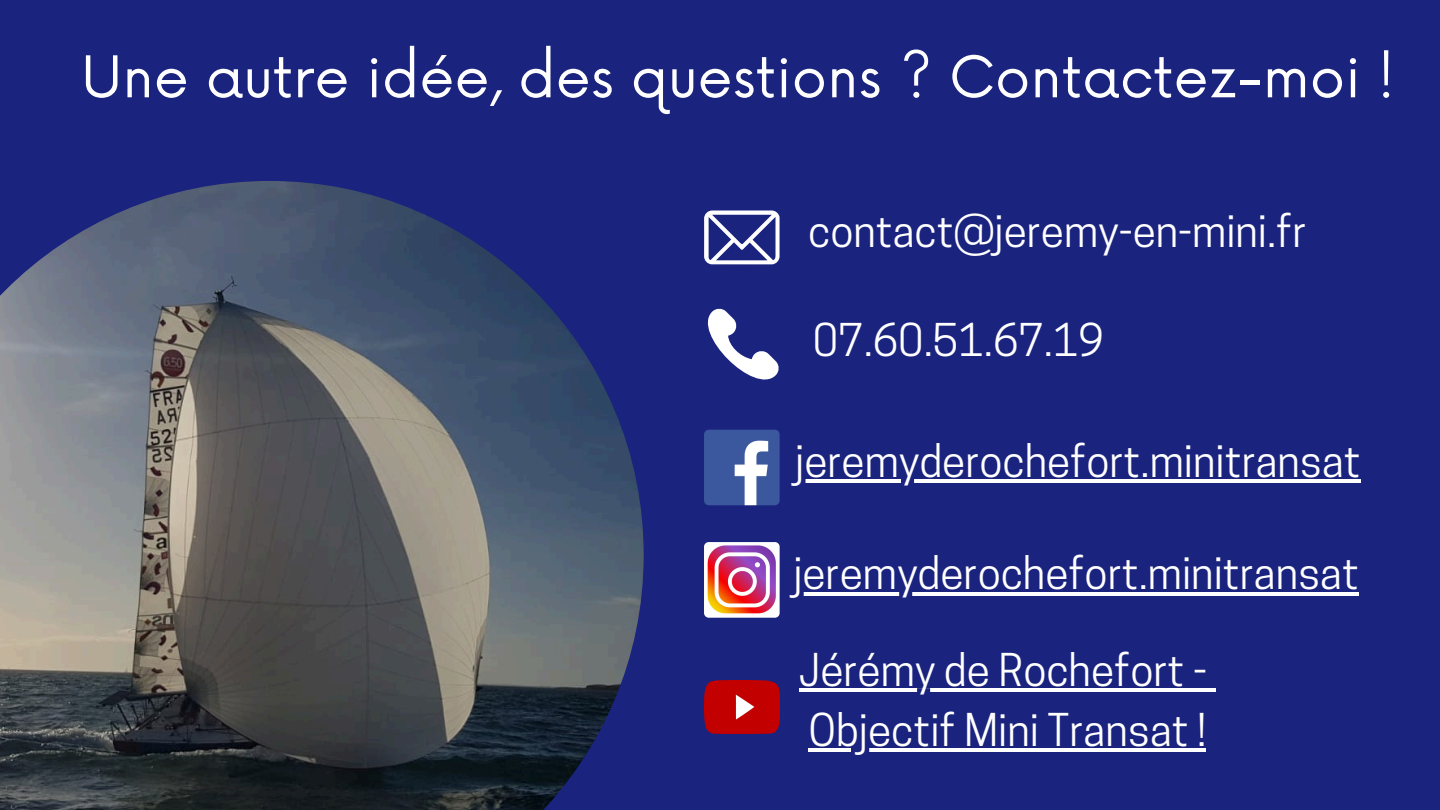
<style>
.page{position:relative;width:1440px;height:810px;background:#1a237e}
.page>*{position:absolute;margin:0;border:0;box-sizing:border-box;transform-origin:0 0}
.t1{font:56px "Now";color:#fff}
.t2{font:42.5px "Cooper Hewitt";color:#fff}
.t3{font:42.4px "Cooper Hewitt";color:#fff}
</style>
<div class="page">
<img style="left:0;top:181px;width:644px;height:629px">
<svg style="left:704px;top:211px;width:76px;height:53px"></svg>
<svg style="left:707px;top:308px;width:72px;height:72px"></svg>
<img style="left:704px;top:430px;width:76px;height:75px;border-radius:5px">
<hr style="left:795px;top:479px;width:566px;height:4px;background:#fff">
<img style="left:704px;top:542px;width:76px;height:76px;border-radius:5px">
<hr style="left:793px;top:592px;width:566px;height:3px;background:#fff">
<img style="left:704px;top:680px;width:76px;height:53px">
<hr style="left:799px;top:689px;width:408px;height:3px;background:#fff">
<svg style="left:1207px;top:689px;width:9px;height:3px"></svg>
<hr style="left:808px;top:748px;width:398px;height:4px;background:#fff">
<p class="t1" style="left:81px;top:46px;width:1315px">Une autre idée, des questions ? Contactez-moi !</p>
<p class="t3" style="left:808px;top:216px;width:500px">contact@jeremy-en-mini.fr</p>
<p class="t3" style="left:813px;top:324px;width:293px">07.60.51.67.19</p>
<p class="t3" style="left:795px;top:445px;width:567px">jeremyderochefort.minitransat</p>
<p class="t3" style="left:793px;top:558px;width:567px">jeremyderochefort.minitransat</p>
<p class="t2" style="left:799px;top:654px;width:409px">Jérémy de Rochefort -</p>
<p class="t2" style="left:808px;top:714px;width:399px">Objectif Mini Transat !</p>
</div>
